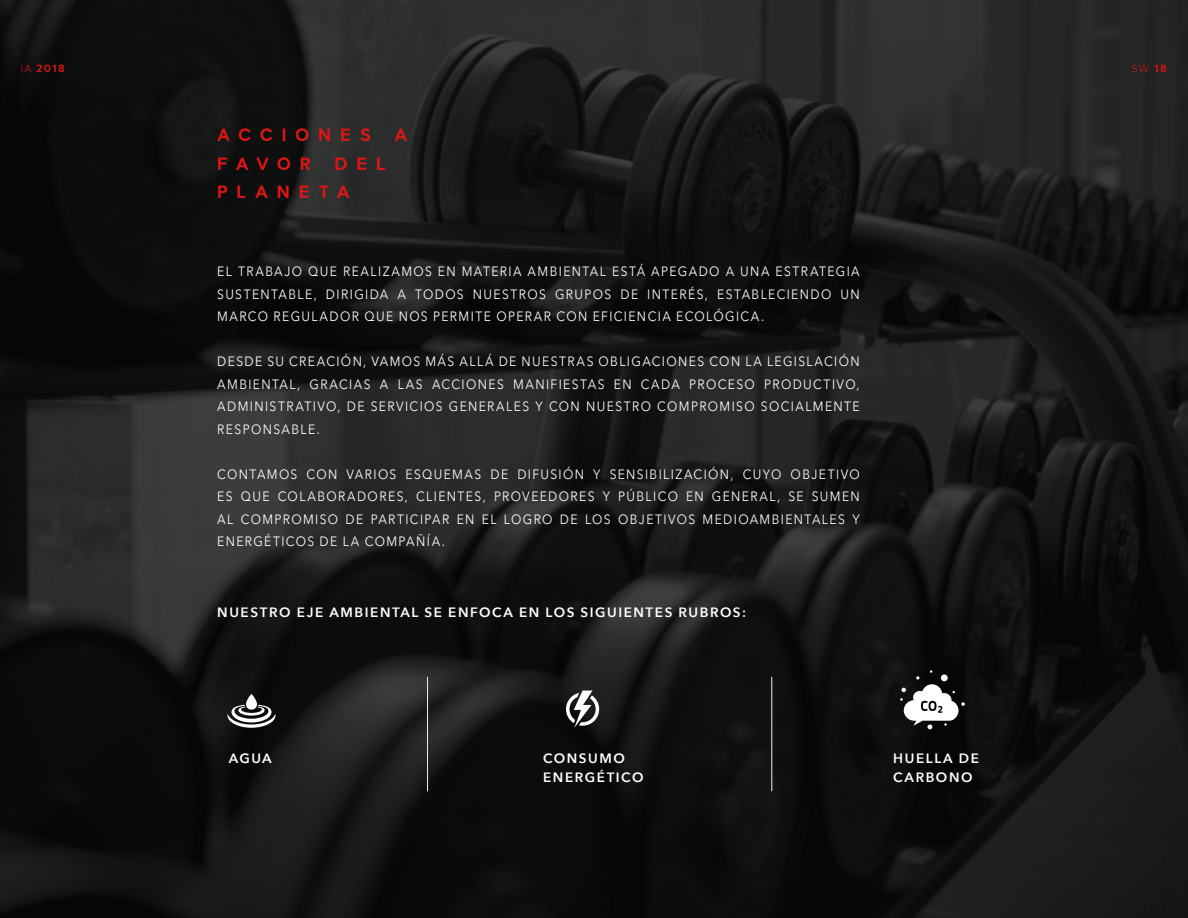
<style>
.page{position:relative;width:1188px;height:918px;background:#fff}
.page>*{position:absolute;margin:0;border:0;box-sizing:border-box;transform-origin:0 0}
.t1{font:700 18px/28.5px "Larke Neue";letter-spacing:.505em;color:#e01614;scale:.95 1}
.t2{font:13.5px/22.5px "Avenir Next";letter-spacing:.115em;color:#fff;text-align:justify;scale:.9 1}
.t3{font:600 13.5px/19.5px "Avenir Next";letter-spacing:.115em;color:#fff}
.t4{font:700 10.5px "Larke Neue";color:#e01614}
.t5{font:100 10.5px "Larke Neue";color:#e01614}
.s1{font-weight:100}
.s2{font-weight:700}
</style>
<div class="page">
<img style="left:0;top:0;width:1188px;height:918px">
<svg style="left:228px;top:694px;width:47px;height:34px"></svg>
<svg style="left:566px;top:691px;width:33px;height:37px"></svg>
<svg style="left:900px;top:670px;width:65px;height:59px"></svg>
<hr style="left:427px;top:677px;width:1px;height:114px;background:#edeef0">
<hr style="left:771px;top:677px;width:1px;height:114px;background:#edeef0">
<p class="t4" style="left:21px;top:62px;width:45px"><span class="s1">IA</span> 2018</p>
<p class="t5" style="left:1131px;top:62px;width:37px">SW <span class="s2">18</span></p>
<h1 class="t1" style="left:217px;top:122px;width:163px">ACCIONES</h1>
<h1 class="t1" style="left:395px;top:122px;width:15px">A</h1>
<h1 class="t1" style="left:217px;top:151px;width:100px">FAVOR</h1>
<h1 class="t1" style="left:217px;top:151px;width:179px;text-indent:117px">DEL<br>PLANETA</h1>
<p class="t2" style="left:217px;top:260px;width:715px">EL TRABAJO QUE REALIZAMOS EN MATERIA AMBIENTAL ESTÁ APEGADO A UNA ESTRATEGIA SUSTENTABLE, DIRIGIDA A TODOS NUESTROS GRUPOS DE INTERÉS, ESTABLECIENDO UN MARCO REGULADOR QUE NOS PERMITE OPERAR CON EFICIENCIA ECOLÓGICA.</p>
<p class="t2" style="left:217px;top:350px;width:715px">DESDE SU CREACIÓN, VAMOS MÁS ALLÁ DE NUESTRAS OBLIGACIONES CON LA LEGISLACIÓN AMBIENTAL, GRACIAS A LAS ACCIONES MANIFIESTAS EN CADA PROCESO PRODUCTIVO, ADMINISTRATIVO, DE SERVICIOS GENERALES Y CON NUESTRO COMPROMISO SOCIALMENTE RESPONSABLE.</p>
<p class="t2" style="left:217px;top:462px;width:715px">CONTAMOS CON VARIOS ESQUEMAS DE DIFUSIÓN Y SENSIBILIZACIÓN, CUYO OBJETIVO ES QUE COLABORADORES, CLIENTES, PROVEEDORES Y PÚBLICO EN GENERAL, SE SUMEN AL COMPROMISO DE PARTICIPAR EN EL LOGRO DE LOS OBJETIVOS MEDIOAMBIENTALES Y ENERGÉTICOS DE LA COMPAÑÍA.</p>
<p class="t3" style="left:217px;top:602px;width:530px">NUESTRO EJE AMBIENTAL SE ENFOCA EN LOS SIGUIENTES RUBROS:</p>
<p class="t3" style="left:229px;top:748px;width:45px">AGUA</p>
<p class="t3" style="left:543px;top:748px;width:102px">CONSUMO<br>ENERGÉTICO</p>
<p class="t3" style="left:893px;top:748px;width:87px">HUELLA DE<br>CARBONO</p>
</div>
